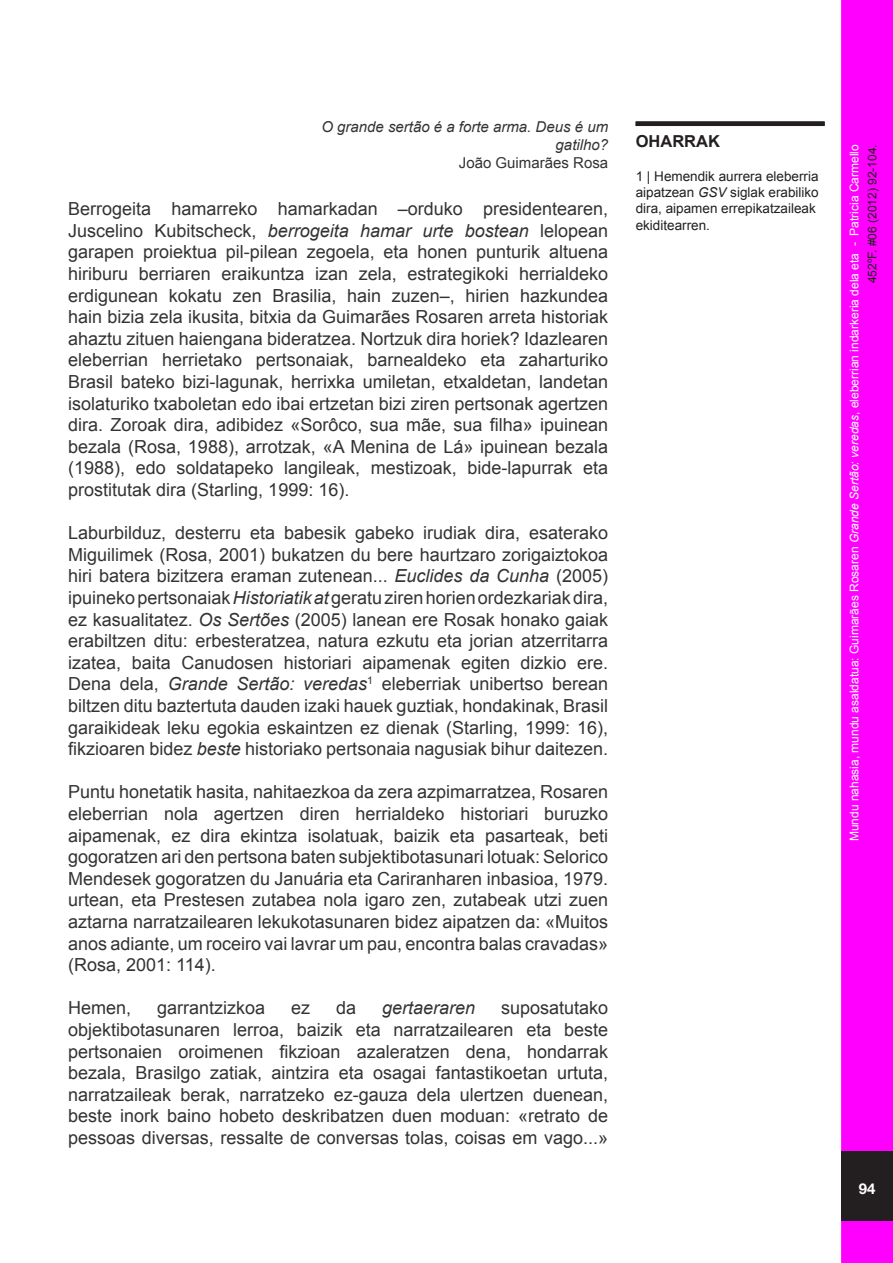
<style>
.page{position:relative;width:893px;height:1263px;background:#fff}
.page>*{position:absolute;margin:0;border:0;box-sizing:border-box;transform-origin:0 0}
.t1{font:18px/21.6px "Arial";color:#333;text-align:justify}
.t2{font:italic 18px "Arial";color:#333}
.Estilo_de_párrafo_1{font:700 16.5px "Arial";color:#231f20}
.t3{font:italic 15px "Arial";color:#333}
.t4{font:15px "Arial";color:#333}
.t5{font:700 15px "Helvetica Neue";color:#fff}
.Estilo_de_párrafo_1-2{font:13.5px/16.2px "Arial";color:#231f20}
.t6{font:12px "Arial";color:#fff}
.t7{font:12px "Arial";color:#231f20}
.s1{font-style:italic}
</style>
<div class="page">
<div style="left:843px;top:2px;width:48px;height:1259px;background:#f0f"></div>
<div style="left:841px;top:0;width:52px;height:1263px;border:3px solid #f0f"></div>
<div style="left:841px;top:1151px;width:52px;height:70px;background:#231f20"></div>
<div style="left:636px;top:121px;width:189px;height:5px;background:#231f20"></div>
<p class="t3" style="left:321px;top:117px;width:288px">O grande sertão é a forte arma. Deus é um</p>
<p class="t3" style="left:556px;top:135px;width:54px">gatilho?</p>
<p class="t4" style="left:459px;top:153px;width:151px">João Guimarães Rosa</p>
<p class="t1" style="left:68px;top:198px;width:541px">Berrogeita hamarreko hamarkadan –orduko presidentearen, Juscelino Kubitscheck, <span class="s1">berrogeita hamar urte bostean</span> lelopean garapen proiektua pil-pilean zegoela, eta honen punturik altuena hiriburu berriaren eraikuntza izan zela, estrategikoki herrialdeko erdigunean kokatu zen Brasilia, hain zuzen–, hirien hazkundea hain bizia zela ikusita, bitxia da Guimarães Rosaren arreta historiak ahaztu zituen haiengana bideratzea. Nortzuk dira horiek? Idazlearen eleberrian herrietako pertsonaiak, barnealdeko eta zaharturiko Brasil bateko bizi-lagunak, herrixka umiletan, etxaldetan, landetan isolaturiko txaboletan edo ibai ertzetan bizi ziren pertsonak agertzen dira. Zoroak dira, adibidez «Sorôco, sua mãe, sua filha» ipuinean bezala (Rosa, 1988), arrotzak, «A Menina de Lá» ipuinean bezala (1988), edo soldatapeko langileak, mestizoak, bide-lapurrak eta prostitutak dira (Starling, 1999: 16).</p>
<p class="t1" style="left:68px;top:522px;width:541px">Laburbilduz, desterru eta babesik gabeko irudiak dira, esaterako Miguilimek (Rosa, 2001) bukatzen du bere haurtzaro zorigaiztokoa hiri batera bizitzera eraman zutenean... <span class="s1">Euclides da Cunha</span> (2005) ipuineko pertsonaiak <span class="s1">Historiatik at</span> geratu ziren horien ordezkariak dira, ez kasualitatez. <span class="s1">Os Sertões</span> (2005) lanean ere Rosak honako gaiak erabiltzen ditu: erbesteratzea, natura ezkutu eta jorian atzerritarra izatea, baita Canudosen historiari aipamenak egiten dizkio ere.<br>Dena dela, <span class="s1">Grande Sertão: veredas</span><sup>1</sup> eleberriak unibertso berean biltzen ditu baztertuta dauden izaki hauek guztiak, hondakinak, Brasil garaikideak leku egokia eskaintzen ez dienak (Starling, 1999: 16), fikzioaren bidez <span class="s1">beste</span> historiako pertsonaia nagusiak bihur daitezen.</p>
<p class="t1" style="left:68px;top:781px;width:541px">Puntu honetatik hasita, nahitaezkoa da zera azpimarratzea, Rosaren eleberrian nola agertzen diren herrialdeko historiari buruzko aipamenak, ez dira ekintza isolatuak, baizik eta pasarteak, beti gogoratzen ari den pertsona baten subjektibotasunari lotuak: Selorico Mendesek gogoratzen du Januária eta Cariranharen inbasioa, 1979. urtean, eta Prestesen zutabea nola igaro zen, zutabeak utzi zuen aztarna narratzailearen lekukotasunaren bidez aipatzen da: «Muitos anos adiante, um roceiro vai lavrar um pau, encontra balas cravadas» (Rosa, 2001: 114).</p>
<p class="t1" style="left:68px;top:997px;width:65px">Hemen,</p>
<p class="t1" style="left:157px;top:997px;width:110px">garrantzizkoa</p>
<p class="t1" style="left:291px;top:997px;width:21px">ez</p>
<p class="t1" style="left:336px;top:997px;width:22px">da</p>
<p class="t2" style="left:382px;top:996px;width:95px">gertaeraren</p>
<p class="t1" style="left:68px;top:997px;width:541px;text-indent:433px">suposatutako objektibotasunaren lerroa, baizik eta narratzailearen eta beste pertsonaien oroimenen fikzioan azaleratzen dena, hondarrak bezala, Brasilgo zatiak, aintzira eta osagai fantastikoetan urtuta, narratzaileak berak, narratzeko ez-gauza dela ulertzen duenean, beste inork baino hobeto deskribatzen duen moduan: «retrato de pessoas diversas, ressalte de conversas tolas, coisas em vago...»</p>
<p class="Estilo_de_párrafo_1" style="left:636px;top:130px;width:86px">OHARRAK</p>
<p class="Estilo_de_párrafo_1-2" style="left:636px;top:168px;width:185px">1 | Hemendik aurrera eleberria aipatzean <span class="s1">GSV</span> siglak erabiliko dira, aipamen errepikatzaileak ekiditearren.</p>
<p class="t6" style="left:846px;top:841px;width:699px;rotate:-90deg">Mundu nahasia, mundu asaldatua: Guimarães Rosaren <span class="s1">Grande Sertão: veredas</span>, eleberrian indarkeria dela eta - Patricia Carmello</p>
<p class="t7" style="left:864px;top:283px;width:141px;rotate:-90deg">452ºF. #06 (2012) 92-104.</p>
<p class="t5" style="left:859px;top:1179px;width:18px">94</p>
</div>
